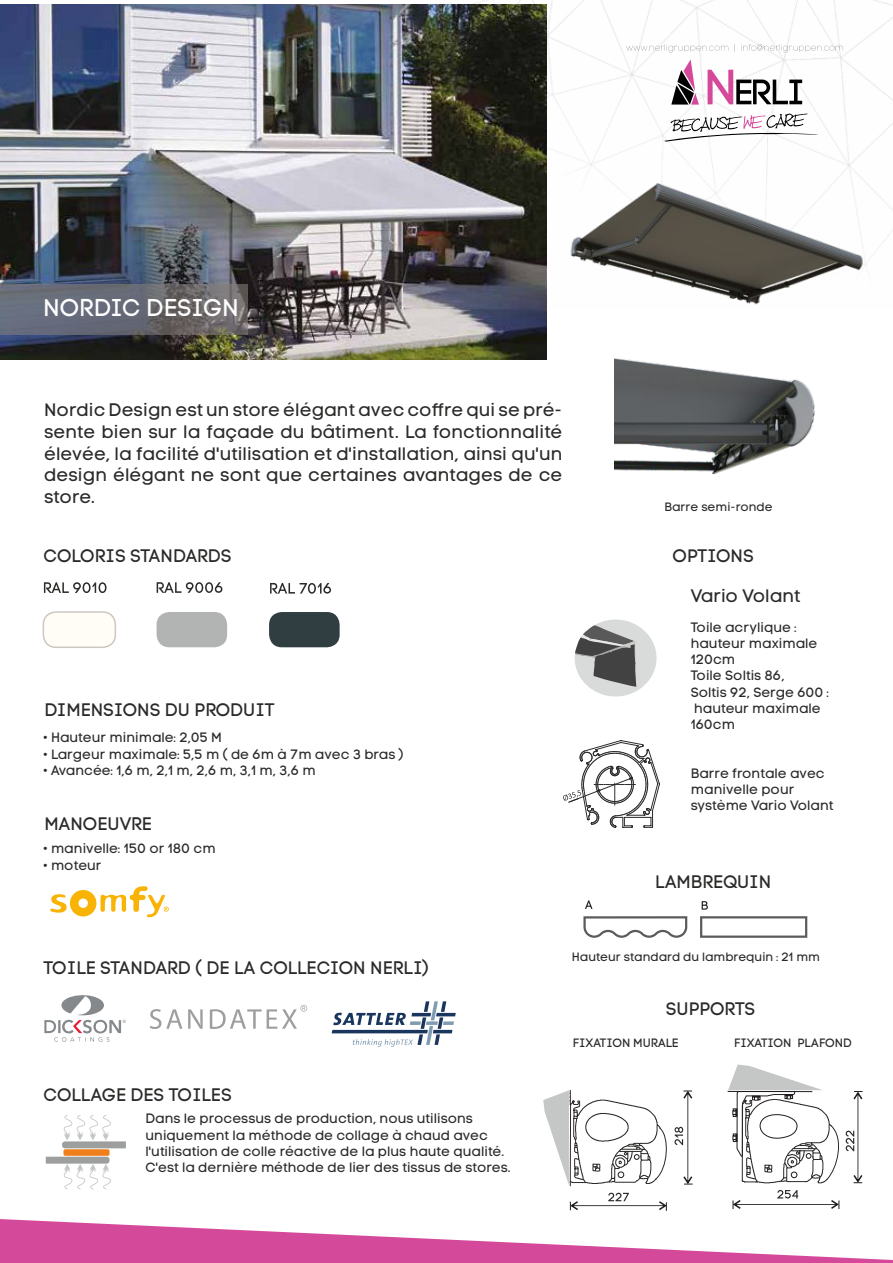
<style>
.page{position:relative;width:893px;height:1263px;background:#fff}
.page>*{position:absolute;margin:0;border:0;box-sizing:border-box;transform-origin:0 0}
.t1{font:24.15px "Code Pro LC";color:#fefefe}
.t2{font:18px/21.6px "Code Pro LC";color:#2b2a29;text-align:justify}
.t3{font:13.5px/16.2px "Code Pro LC";color:#2b2a29}
.t4{font:12px "Code Pro LC";color:#2b2a29}
.s1{font-family:"Code Pro Black"}
</style>
<div class="page">
<img style="left:436px;top:0;width:457px;height:309px">
<img style="left:0;top:5px;width:546px;height:355px">
<div style="left:0;top:284px;width:247px;height:51px;background:#837d7a;opacity:.6"></div>
<svg style="left:700px;top:916px;width:107px;height:22px"></svg>
<svg style="left:583px;top:916px;width:104px;height:22px"></svg>
<svg style="left:585px;top:900px;width:7px;height:9px"></svg>
<svg style="left:702px;top:901px;width:6px;height:9px"></svg>
<svg style="left:570px;top:1193px;width:97px;height:18px"></svg>
<svg style="left:733px;top:1190px;width:106px;height:19px"></svg>
<svg style="left:728px;top:1064px;width:134px;height:120px"></svg>
<svg style="left:543px;top:1090px;width:150px;height:96px"></svg>
<svg style="left:62px;top:1115px;width:64px;height:33px"></svg>
<svg style="left:46px;top:1157px;width:65px;height:32px"></svg>
<div style="left:63px;top:1149px;width:47px;height:7px;background:#ef7f1a;border-radius:2px"></div>
<svg style="left:44px;top:995px;width:82px;height:47px"></svg>
<svg style="left:332px;top:1001px;width:124px;height:46px"></svg>
<svg style="left:150px;top:1005px;width:157px;height:24px"></svg>
<svg style="left:50px;top:886px;width:119px;height:31px"></svg>
<div style="left:43px;top:612px;width:72px;height:35px;background:#fffdf6;border-radius:13px"></div>
<svg style="left:42px;top:611px;width:14px;height:37px"></svg>
<hr style="left:56px;top:646px;width:47px;height:2px;background:#cec6c1">
<svg style="left:101px;top:611px;width:15px;height:37px"></svg>
<hr style="left:56px;top:611px;width:47px;height:2px;background:#cec6c1">
<div style="left:269px;top:612px;width:71px;height:35px;background:#303e41;border-radius:13px"></div>
<div style="left:157px;top:612px;width:70px;height:35px;background:#b2b3b3;border-radius:13px"></div>
<svg style="left:44px;top:582px;width:63px;height:11px"></svg>
<svg style="left:157px;top:582px;width:65px;height:11px"></svg>
<svg style="left:270px;top:583px;width:61px;height:11px"></svg>
<div style="left:575px;top:619px;width:81px;height:77px;background:#d9dada;border-radius:50%"></div>
<svg style="left:575px;top:625px;width:70px;height:62px"></svg>
<svg style="left:563px;top:740px;width:97px;height:88px"></svg>
<img style="left:614px;top:358px;width:201px;height:117px">
<img style="left:569px;top:173px;width:299px;height:136px">
<svg style="left:0;top:1219px;width:893px;height:44px"></svg>
<svg style="left:626px;top:44px;width:217px;height:9px"></svg>
<svg style="left:708px;top:70px;width:94px;height:34px"></svg>
<svg style="left:671px;top:59px;width:28px;height:46px"></svg>
<svg style="left:664px;top:114px;width:154px;height:28px"></svg>
<h1 class="t1" style="left:43px;top:298px;width:197px">NORDIC DESIGN</h1>
<p class="t2" style="left:44px;top:401px;width:520px">Nordic Design est un store élégant avec coffre qui se pré&shy;sente bien sur la façade du bâtiment. La fonctionnalité élevée, la facilité d'utilisation et d'installation, ainsi qu'un design élégant ne sont que certaines avantages de ce store.</p>
<h2 class="t2" style="left:44px;top:547px;width:190px">COLORIS STANDARDS</h2>
<h2 class="t2" style="left:45px;top:700px;width:231px">DIMENSIONS DU PRODUIT</h2>
<p class="t3" style="left:45px;top:731px;width:361px"><span class="s1">·</span> Hauteur minimale: 2,05 M<br><span class="s1">·</span> Largeur maximale: 5,5 m ( de 6m à 7m avec 3 bras ) <span class="s1">·</span> Avancée: 1,6 m, 2,1 m, 2,6 m, 3,1 m, 3,6 m</p>
<h2 class="t2" style="left:45px;top:814px;width:109px">MANOEUVRE</h2>
<p class="t3" style="left:45px;top:842px;width:173px"><span class="s1">·</span> manivelle: 150 or 180 cm <span class="s1">·</span> moteur</p>
<p class="t4" style="left:664px;top:502px;width:110px">Barre semi-ronde</p>
<h2 class="t2" style="left:673px;top:547px;width:83px">OPTIONS</h2>
<h2 class="t2" style="left:691px;top:586px;width:111px">Vario Volant</h2>
<p class="t3" style="left:691px;top:620px;width:140px">Toile acrylique : hauteur maximale<br>120cm<br>Toile Soltis 86,<br>Soltis 92, Serge 600 : hauteur maximale<br>160cm</p>
<p class="t3" style="left:691px;top:766px;width:144px">Barre frontale avec manivelle pour système Vario Volant</p>
<h2 class="t2" style="left:655px;top:872px;width:117px">LAMBREQUIN</h2>
<h2 class="t2" style="left:44px;top:959px;width:387px">TOILE STANDARD ( DE LA COLLECION NERLI)</h2>
<h2 class="t2" style="left:44px;top:1086px;width:190px">COLLAGE DES TOILES</h2>
<p class="t3" style="left:146px;top:1112px;width:367px">Dans le processus de production, nous utilisons uniquement la méthode de collage à chaud avec l'utilisation de colle réactive de la plus haute qualité.<br>C'est la dernière méthode de lier des tissus de stores.</p>
<p class="t4" style="left:572px;top:951px;width:250px">Hauteur standard du lambrequin : 21 mm</p>
<h2 class="t2" style="left:666px;top:999px;width:91px">SUPPORTS</h2>
<p class="t4" style="left:573px;top:1038px;width:107px">FIXATION MURALE</p>
<p class="t4" style="left:734px;top:1038px;width:119px">FIXATION PLAFOND</p>
</div>
